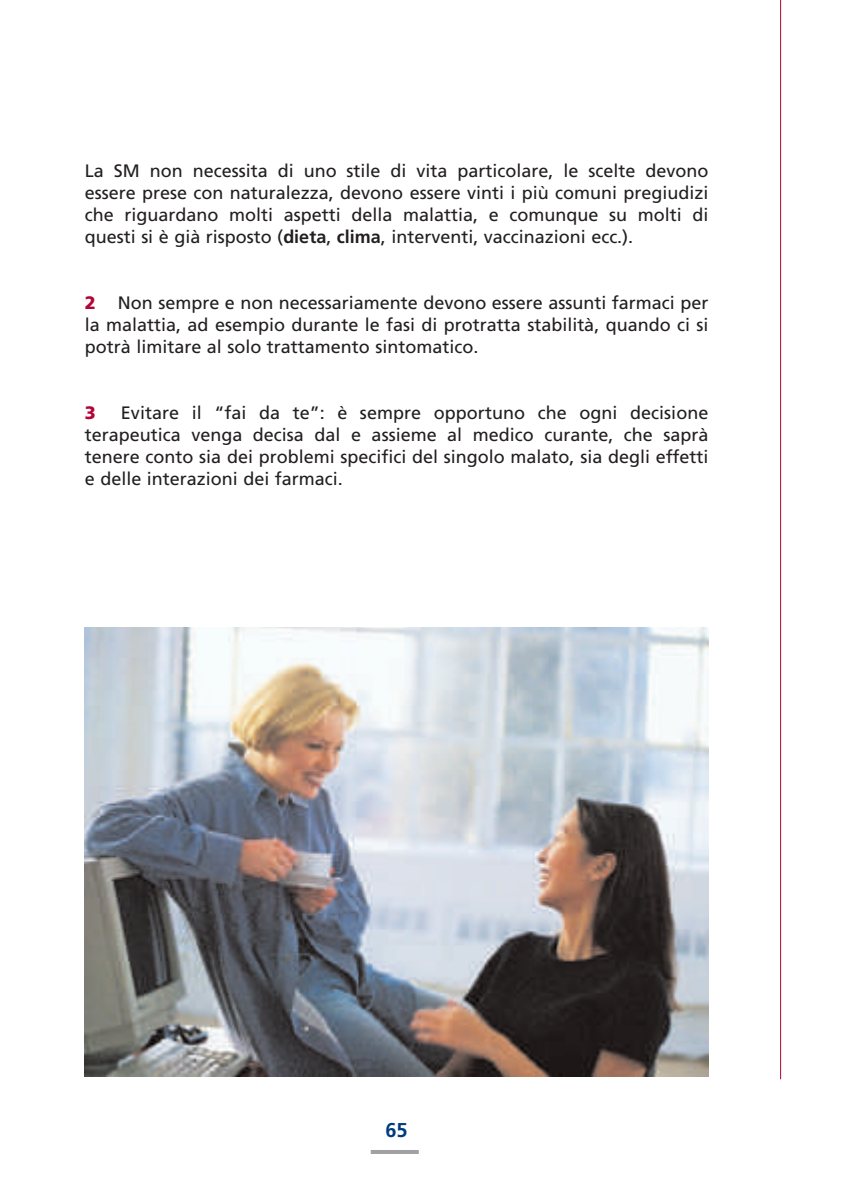
<style>
.page{position:relative;width:850px;height:1190px;background:#fff}
.page>*{position:absolute;margin:0;border:0;box-sizing:border-box;transform-origin:0 0}
.t1{font:700 20px "Frutiger";color:#013d7d}
.t2{font:18px/22px "Frutiger";color:#231f20;text-align:justify}
.t3{font:900 18px "Frutiger";color:#b30437}
.s1{font-weight:700}
.s2{font-weight:900;color:#b30437}
</style>
<div class="page">
<hr style="left:371px;top:1150px;width:48px;height:4px;background:#a1a1a5">
<hr style="left:780px;top:0;width:1px;height:1079px;background:#b30437">
<img style="left:85px;top:628px;width:623px;height:448px">
<p class="t2" style="left:85px;top:161px;width:625px">La SM non necessita di uno stile di vita particolare, le scelte devono essere prese con naturalezza, devono essere vinti i più comuni pregiudizi che riguardano molti aspetti della malattia, e comunque su molti di questi si è già risposto (<span class="s1">dieta</span>, <span class="s1">clima</span>, interventi, vaccinazioni ecc.).</p>
<p class="t2" style="left:85px;top:293px;width:625px"><span class="s2">2</span> Non sempre e non necessariamente devono essere assunti farmaci per la malattia, ad esempio durante le fasi di protratta stabilità, quando ci si potrà limitare al solo trattamento sintomatico.</p>
<p class="t2" style="left:85px;top:403px;width:625px;text-indent:36px">Evitare il “fai da te”: è sempre opportuno che ogni decisione terapeutica venga decisa dal e assieme al medico curante, che saprà tenere conto sia dei problemi specifici del singolo malato, sia degli effetti e delle interazioni dei farmaci.</p>
<p class="t3" style="left:85px;top:405px;width:13px">3</p>
<p class="t1" style="left:386px;top:1122px;width:24px">65</p>
</div>
